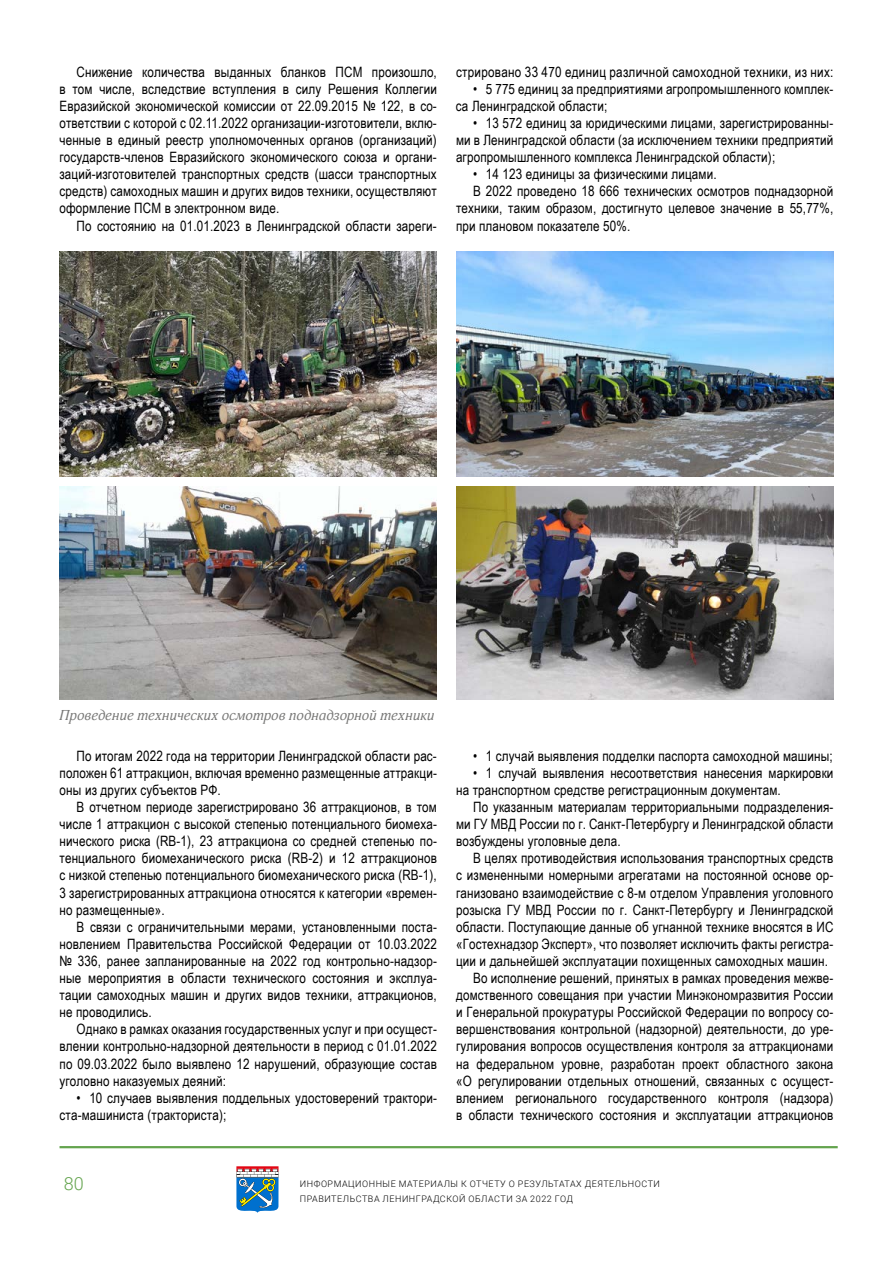
<style>
.page{position:relative;width:893px;height:1263px;background:#fff}
.page>*{position:absolute;margin:0;border:0;box-sizing:border-box;transform-origin:0 0}
.t1{font:300 18px "Roboto";color:#64a44e}
.t2{font:14.25px/17.1px "Arial Narrow";letter-spacing:.01em;color:#000;text-align:justify}
.t3{font:italic 14.25px "Adonis C";letter-spacing:.005em;color:#777776}
.t4{font:300 9px/15px "Roboto";letter-spacing:.06em;color:#000}
</style>
<div class="page">
<svg style="left:236px;top:1166px;width:43px;height:47px;background:#668eae"></svg>
<hr style="left:60px;top:1146px;width:778px;height:2px;background:#64a44e">
<img style="left:60px;top:252px;width:377px;height:225px">
<img style="left:456px;top:252px;width:377px;height:225px">
<img style="left:60px;top:487px;width:377px;height:212px">
<img style="left:456px;top:487px;width:377px;height:212px">
<p class="t2" style="left:59px;top:63px;width:379px;text-indent:17px">Снижение количества выданных бланков ПСМ произошло, в том числе, вследствие вступления в силу Решения Коллегии Евразийской экономической комиссии от 22.09.2015 № 122, в со&shy;ответствии с которой с 02.11.2022 организации-изготовители, вклю&shy;ченные в единый реестр уполномоченных органов (организаций) государств-членов Евразийского экономического союза и органи&shy;заций-изготовителей транспортных средств (шасси транспортных средств) самоходных машин и других видов техники, осуществляют оформление ПСМ в электронном виде.</p>
<p class="t2" style="left:76px;top:216px;width:362px">По состоянию на 01.01.2023 в Ленинградской области зареги-</p>
<p class="t2" style="left:456px;top:63px;width:379px">стрировано 33 470 единиц различной самоходной техники, из них:</p>
<p class="t2" style="left:456px;top:80px;width:379px;text-indent:17px">• 5 775 единиц за предприятиями агропромышленного комплек&shy;са Ленинградской области;</p>
<p class="t2" style="left:456px;top:114px;width:379px;text-indent:17px">• 13 572 единиц за юридическими лицами, зарегистрированны&shy;ми в Ленинградской области (за исключением техники предприятий агропромышленного комплекса Ленинградской области);</p>
<p class="t2" style="left:473px;top:165px;width:245px">• 14 123 единицы за физическими лицами.</p>
<p class="t2" style="left:473px;top:182px;width:362px">В 2022 проведено 18 666 технических осмотров поднадзорной</p>
<p class="t2" style="left:456px;top:199px;width:379px">техники, таким образом, достигнуто целевое значение в 55,77%,</p>
<p class="t2" style="left:456px;top:216px;width:176px">при плановом показателе 50%.</p>
<p class="t3" style="left:60px;top:706px;width:376px">Проведение технических осмотров поднадзорной техники</p>
<p class="t2" style="left:60px;top:747px;width:379px;text-indent:17px">По итогам 2022 года на территории Ленинградской области рас&shy;положен 61 аттракцион, включая временно размещенные аттракци&shy;оны из других субъектов РФ.</p>
<p class="t2" style="left:60px;top:798px;width:379px;text-indent:17px">В отчетном периоде зарегистрировано 36 аттракционов, в том числе 1 аттракцион с высокой степенью потенциального биомеха&shy;нического риска (RB-1), 23 аттракциона со средней степенью по&shy;тенциального биомеханического риска (RB-2) и 12 аттракционов с низкой степенью потенциального биомеханического риска (RB-1), 3 зарегистрированных аттракциона относятся к категории «времен&shy;но размещенные».</p>
<p class="t2" style="left:60px;top:918px;width:379px;text-indent:17px">В связи с ограничительными мерами, установленными поста&shy;новлением Правительства Российской Федерации от 10.03.2022 № 336, ранее запланированные на 2022 год контрольно-надзор&shy;ные мероприятия в области технического состояния и эксплуа&shy;тации самоходных машин и других видов техники, аттракционов, не проводились.</p>
<p class="t2" style="left:60px;top:1020px;width:379px;text-indent:17px">Однако в рамках оказания государственных услуг и при осущест&shy;влении контрольно-надзорной деятельности в период с 01.01.2022 по 09.03.2022 было выявлено 12 нарушений, образующие состав уголовно наказуемых деяний:</p>
<p class="t2" style="left:60px;top:1089px;width:379px;text-indent:17px">• 10 случаев выявления поддельных удостоверений трактори&shy;ста-машиниста (тракториста);</p>
<p class="t2" style="left:473px;top:747px;width:361px">• 1 случай выявления подделки паспорта самоходной машины;</p>
<p class="t2" style="left:456px;top:764px;width:379px;text-indent:17px">• 1 случай выявления несоответствия нанесения маркировки на транспортном средстве регистрационным документам.</p>
<p class="t2" style="left:456px;top:798px;width:379px;text-indent:17px">По указанным материалам территориальными подразделения&shy;ми ГУ МВД России по г. Санкт-Петербургу и Ленинградской области возбуждены уголовные дела.</p>
<p class="t2" style="left:473px;top:849px;width:362px">В целях противодействия использования транспортных средств</p>
<p class="t2" style="left:456px;top:866px;width:379px">с измененными номерными агрегатами на постоянной основе ор-</p>
<p class="t2" style="left:456px;top:883px;width:379px">ганизовано взаимодействие с 8-м отделом Управления уголовного</p>
<p class="t2" style="left:456px;top:900px;width:379px">розыска ГУ МВД России по г. Санкт-Петербургу и Ленинградской</p>
<p class="t2" style="left:456px;top:918px;width:379px">области. Поступающие данные об угнанной технике вносятся в ИС</p>
<p class="t2" style="left:456px;top:935px;width:379px">«Гостехнадзор Эксперт», что позволяет исключить факты регистра-</p>
<p class="t2" style="left:456px;top:952px;width:373px">ции и дальнейшей эксплуатации похищенных самоходных машин.</p>
<p class="t2" style="left:473px;top:969px;width:362px">Во исполнение решений, принятых в рамках проведения межве-</p>
<p class="t2" style="left:456px;top:986px;width:379px">домственного совещания при участии Минэкономразвития России</p>
<p class="t2" style="left:456px;top:1003px;width:379px">и Генеральной прокуратуры Российской Федерации по вопросу со-</p>
<p class="t2" style="left:456px;top:1020px;width:379px">вершенствования контрольной (надзорной) деятельности, до уре-</p>
<p class="t2" style="left:456px;top:1037px;width:379px">гулирования вопросов осуществления контроля за аттракционами</p>
<p class="t2" style="left:456px;top:1054px;width:379px">на федеральном уровне, разработан проект областного закона</p>
<p class="t2" style="left:456px;top:1071px;width:379px">«О регулировании отдельных отношений, связанных с осущест-</p>
<p class="t2" style="left:456px;top:1089px;width:379px">влением регионального государственного контроля (надзора)</p>
<p class="t2" style="left:456px;top:1106px;width:379px">в области технического состояния и эксплуатации аттракционов</p>
<p class="t1" style="left:64px;top:1171px;width:21px">80</p>
<p class="t4" style="left:300px;top:1176px;width:362px">ИНФОРМАЦИОННЫЕ МАТЕРИАЛЫ К ОТЧЕТУ О РЕЗУЛЬТАТАХ ДЕЯТЕЛЬНОСТИ<br>ПРАВИТЕЛЬСТВА ЛЕНИНГРАДСКОЙ ОБЛАСТИ ЗА 2022 ГОД</p>
</div>
